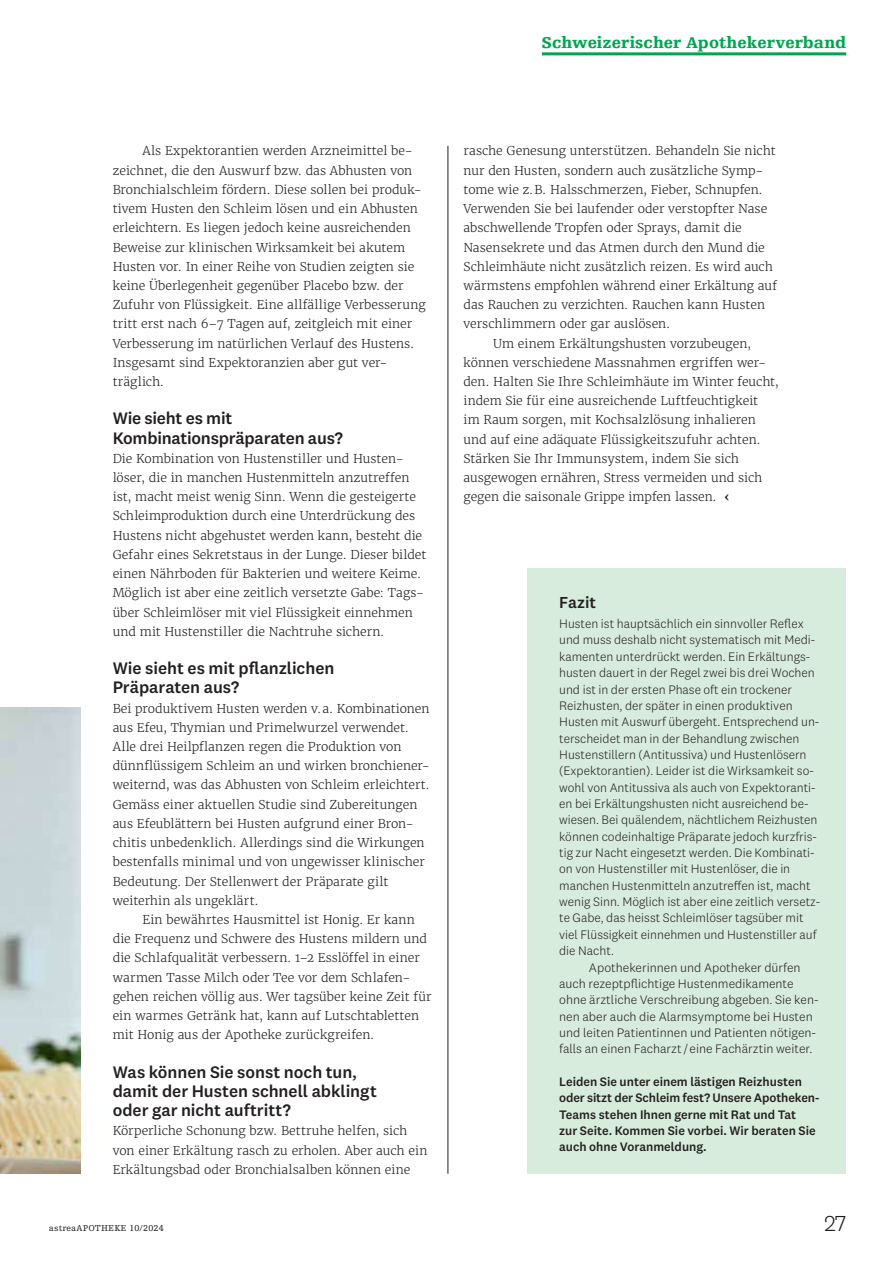
<style>
.page{position:relative;width:893px;height:1263px;background:#fff}
.page>*{position:absolute;margin:0;border:0;box-sizing:border-box;transform-origin:0 0}
.t1{font:300 22.5px "National 2";color:#231f20}
.t2{font:500 17.25px/19.2px "National 2";letter-spacing:-.005em;color:#231f20}
.t3{font:900 16.5px "Egyptienne FLT Std";letter-spacing:.005em;color:#00a54f}
.t4{font:500 16.5px "National 2";letter-spacing:-.005em;color:#231f20}
.t5{font:300 12.75px "National 2";color:#231f20}
.t6{font:500 12.75px/16.4px "National 2";color:#231f20}
.t7{font:300 12.15px/19.2px "Merriweather";color:#231f20}
.t8{font:9px "Egyptienne FLT Std";letter-spacing:.02em;color:#231f20}
.s1{font-weight:700}
</style>
<div class="page">
<img style="left:0;top:707px;width:81px;height:467px">
<hr style="left:542px;top:52px;width:304px;height:3px;background:#00a54f">
<hr style="left:448px;top:146px;width:1px;height:1028px;background:#231f20">
<div style="left:527px;top:568px;width:319px;height:606px;background:#d8ecdd"></div>
<h3 class="t3" style="left:542px;top:34px;width:306px">Schweizerischer Apothekerverband</h3>
<p class="t7" style="left:113px;top:142px;width:315px;text-indent:30px">Als Expektorantien werden Arzneimittel be&shy;zeichnet, die den Auswurf bzw. das Abhusten von Bronchialschleim fördern. Diese sollen bei produk&shy;tivem Husten den Schleim lösen und ein Abhusten erleichtern. Es liegen jedoch keine ausreichenden Beweise zur klinischen Wirksamkeit bei akutem Husten vor. In einer Reihe von Studien zeigten sie keine Überlegenheit gegenüber Placebo bzw. der Zufuhr von Flüssigkeit. Eine allfällige Verbesserung tritt erst nach 6–7 Tagen auf, zeitgleich mit einer Verbesserung im natürlichen Verlauf des Hustens.<br>Insgesamt sind Expektoranzien aber gut ver&shy;träglich.</p>
<h2 class="t2" style="left:113px;top:409px;width:232px">Wie sieht es mit<br>Kombinationspräparaten aus?</h2>
<p class="t7" style="left:113px;top:449px;width:315px">Die Kombination von Hustenstiller und Husten&shy;löser, die in manchen Hustenmitteln anzutreffen ist, macht meist wenig Sinn. Wenn die gesteigerte Schleimproduktion durch eine Unterdrückung des Hustens nicht abgehustet werden kann, besteht die Gefahr eines Sekretstaus in der Lunge. Dieser bildet einen Nährboden für Bakterien und weitere Keime.<br>Möglich ist aber eine zeitlich versetzte Gabe: Tags&shy;über Schleimlöser mit viel Flüssigkeit einnehmen und mit Hustenstiller die Nachtruhe sichern.</p>
<h2 class="t2" style="left:113px;top:658px;width:223px">Wie sieht es mit pflanzlichen<br>Präparaten aus?</h2>
<p class="t7" style="left:113px;top:699px;width:319px">Bei produktivem Husten werden v.a. Kombinationen aus Efeu, Thymian und Primelwurzel verwendet.<br>Alle drei Heilpflanzen regen die Produktion von dünnflüssigem Schleim an und wirken bronchiener&shy;weiternd, was das Abhusten von Schleim erleichtert.<br>Gemäss einer aktuellen Studie sind Zubereitungen aus Efeublättern bei Husten aufgrund einer Bron&shy;chitis unbedenklich. Allerdings sind die Wirkungen bestenfalls minimal und von ungewisser klinischer Bedeutung. Der Stellenwert der Präparate gilt weiterhin als ungeklärt.</p>
<p class="t7" style="left:113px;top:910px;width:320px;text-indent:30px">Ein bewährtes Hausmittel ist Honig. Er kann die Frequenz und Schwere des Hustens mildern und die Schlafqualität verbessern. 1–2 Esslöffel in einer warmen Tasse Milch oder Tee vor dem Schlafen&shy;gehen reichen völlig aus. Wer tagsüber keine Zeit für ein warmes Getränk hat, kann auf Lutschtabletten mit Honig aus der Apotheke zurückgreifen.</p>
<h2 class="t2" style="left:113px;top:1062px;width:266px">Was können Sie sonst noch tun, damit der Husten schnell abklingt oder gar nicht auftritt?</h2>
<p class="t7" style="left:113px;top:1121px;width:316px">Körperliche Schonung bzw. Bettruhe helfen, sich von einer Erkältung rasch zu erholen. Aber auch ein<br>Erkältungsbad oder Bronchialsalben können eine</p>
<p class="t7" style="left:463px;top:142px;width:314px">rasche Genesung unterstützen. Behandeln Sie nicht</p>
<p class="t7" style="left:463px;top:161px;width:301px">nur den Husten, sondern auch zusätzliche Symp-</p>
<p class="t7" style="left:463px;top:180px;width:301px">tome wie z.B. Halsschmerzen, Fieber, Schnupfen.</p>
<p class="t7" style="left:463px;top:199px;width:305px">Verwenden Sie bei laufender oder verstopfter Nase</p>
<p class="t7" style="left:463px;top:218px;width:280px">abschwellende Tropfen oder Sprays, damit die</p>
<p class="t7" style="left:463px;top:238px;width:303px">Nasensekrete und das Atmen durch den Mund die</p>
<p class="t7" style="left:463px;top:257px;width:311px">Schleimhäute nicht zusätzlich reizen. Es wird auch</p>
<p class="t7" style="left:463px;top:276px;width:315px">wärmstens empfohlen während einer Erkältung auf</p>
<p class="t7" style="left:463px;top:295px;width:303px">das Rauchen zu verzichten. Rauchen kann Husten</p>
<p class="t7" style="left:463px;top:314px;width:208px">verschlimmern oder gar auslösen.</p>
<p class="t7" style="left:493px;top:334px;width:259px">Um einem Erkältungshusten vorzubeugen,</p>
<p class="t7" style="left:463px;top:353px;width:304px">können verschiedene Massnahmen ergriffen wer-</p>
<p class="t7" style="left:463px;top:372px;width:317px">den. Halten Sie Ihre Schleimhäute im Winter feucht,</p>
<p class="t7" style="left:463px;top:391px;width:296px">indem Sie für eine ausreichende Luftfeuchtigkeit</p>
<p class="t7" style="left:463px;top:410px;width:294px">im Raum sorgen, mit Kochsalzlösung inhalieren</p>
<p class="t7" style="left:463px;top:430px;width:299px">und auf eine adäquate Flüssigkeitszufuhr achten.</p>
<p class="t7" style="left:463px;top:449px;width:277px">Stärken Sie Ihr Immunsystem, indem Sie sich</p>
<p class="t7" style="left:463px;top:468px;width:300px">ausgewogen ernähren, Stress vermeiden und sich</p>
<p class="t7" style="left:463px;top:487px;width:267px">gegen die saisonale Grippe impfen lassen. <span class="s1">‹</span></p>
<h3 class="t4" style="left:559px;top:592px;width:39px">Fazit</h3>
<p class="t5" style="left:559px;top:616px;width:246px">Husten ist hauptsächlich ein sinnvoller Reflex</p>
<p class="t5" style="left:559px;top:633px;width:258px">und muss deshalb nicht systematisch mit Medi-</p>
<p class="t5" style="left:559px;top:649px;width:253px">kamenten unterdrückt werden. Ein Erkältungs-</p>
<p class="t5" style="left:559px;top:665px;width:257px">husten dauert in der Regel zwei bis drei Wochen</p>
<p class="t5" style="left:559px;top:682px;width:234px">und ist in der ersten Phase oft ein trockener</p>
<p class="t5" style="left:559px;top:698px;width:235px">Reizhusten, der später in einen produktiven</p>
<p class="t5" style="left:559px;top:715px;width:262px">Husten mit Auswurf übergeht. Entsprechend un-</p>
<p class="t5" style="left:559px;top:731px;width:242px">terscheidet man in der Behandlung zwischen</p>
<p class="t5" style="left:559px;top:747px;width:249px">Hustenstillern (Antitussiva) und Hustenlösern</p>
<p class="t5" style="left:559px;top:764px;width:256px">(Expektorantien). Leider ist die Wirksamkeit so-</p>
<p class="t5" style="left:559px;top:780px;width:258px">wohl von Antitussiva als auch von Expektoranti-</p>
<p class="t5" style="left:559px;top:796px;width:251px">en bei Erkältungshusten nicht ausreichend be-</p>
<p class="t5" style="left:559px;top:813px;width:260px">wiesen. Bei quälendem, nächtlichem Reizhusten</p>
<p class="t5" style="left:559px;top:829px;width:259px">können codeinhaltige Präparate jedoch kurzfris-</p>
<p class="t5" style="left:559px;top:845px;width:257px">tig zur Nacht eingesetzt werden. Die Kombinati-</p>
<p class="t5" style="left:559px;top:862px;width:233px">on von Hustenstiller mit Hustenlöser, die in</p>
<p class="t5" style="left:559px;top:878px;width:253px">manchen Hustenmitteln anzutreffen ist, macht</p>
<p class="t5" style="left:559px;top:894px;width:262px">wenig Sinn. Möglich ist aber eine zeitlich versetz-</p>
<p class="t5" style="left:559px;top:911px;width:246px">te Gabe, das heisst Schleimlöser tagsüber mit</p>
<p class="t5" style="left:559px;top:927px;width:259px">viel Flüssigkeit einnehmen und Hustenstiller auf</p>
<p class="t5" style="left:559px;top:943px;width:56px">die Nacht.</p>
<p class="t5" style="left:589px;top:960px;width:213px">Apothekerinnen und Apotheker dürfen</p>
<p class="t5" style="left:559px;top:976px;width:236px">auch rezeptpflichtige Hustenmedikamente</p>
<p class="t5" style="left:559px;top:992px;width:261px">ohne ärztliche Verschreibung abgeben. Sie ken-</p>
<p class="t5" style="left:559px;top:1009px;width:255px">nen aber auch die Alarmsymptome bei Husten</p>
<p class="t5" style="left:559px;top:1025px;width:258px">und leiten Patientinnen und Patienten nötigen-</p>
<p class="t5" style="left:559px;top:1041px;width:255px">falls an einen Facharzt/eine Fachärztin weiter.</p>
<p class="t6" style="left:559px;top:1073px;width:262px">Leiden Sie unter einem lästigen Reizhusten oder sitzt der Schleim fest? Unsere Apotheken-Teams stehen Ihnen gerne mit Rat und Tat<br>zur Seite. Kommen Sie vorbei. Wir beraten Sie auch ohne Voranmeldung.</p>
<p class="t8" style="left:49px;top:1223px;width:116px">astreaAPOTHEKE 10/2024</p>
<h1 class="t1" style="left:824px;top:1211px;width:24px">27</h1>
</div>
